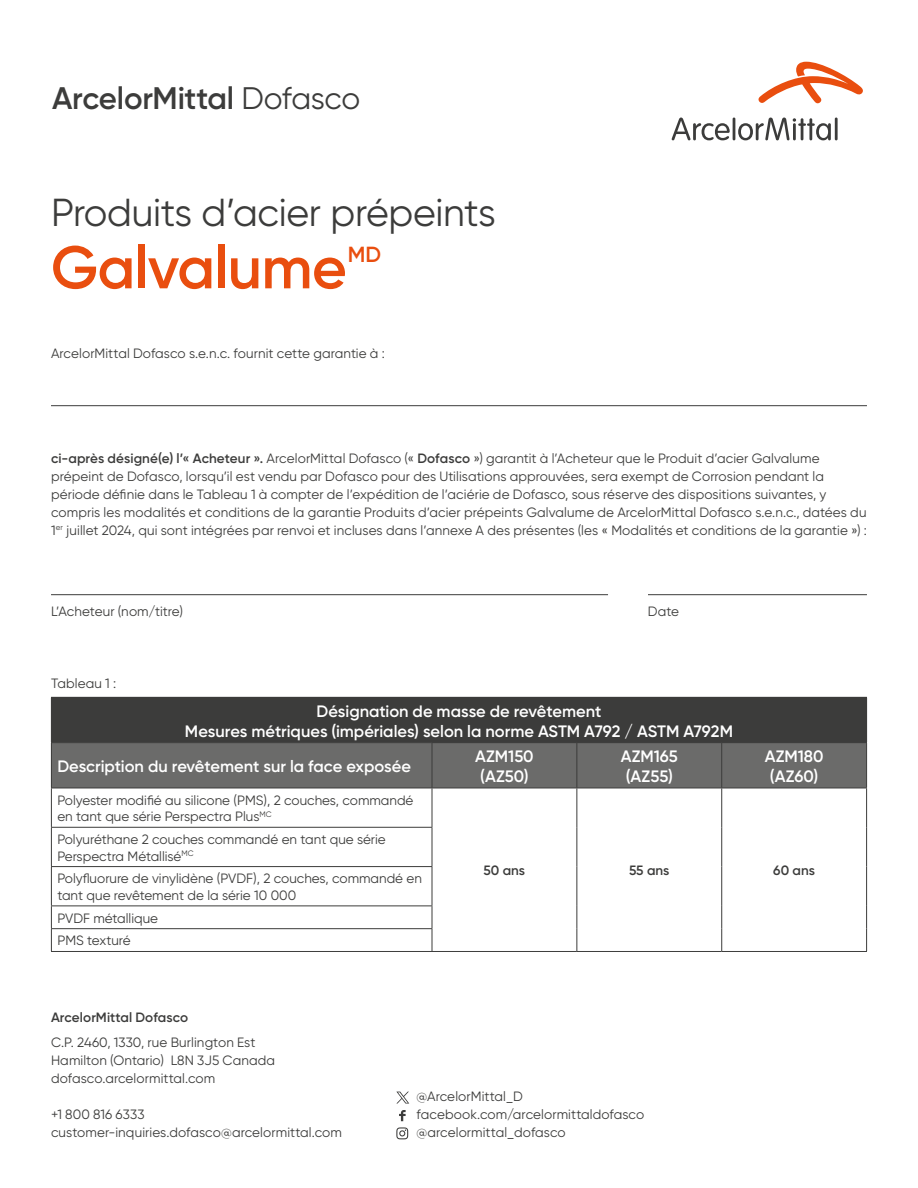
<style>
.page{position:relative;width:918px;height:1188px;background:#fff}
.page>*{position:absolute;margin:0;border:0;box-sizing:border-box;transform-origin:0 0}
.t1{font:600 60px "Gilroy";letter-spacing:-.01em;color:#e94e0f}
.t2{font:39px "Gilroy";letter-spacing:-.01em;color:#3c3c3b}
.t3{font:600 31.2px "Gilroy";letter-spacing:-.005em;color:#3c3c3b}
.t4{font:600 21.9px "Gilroy";color:#e94e0f}
.t5{font:600 16.5px/20.1px "Gilroy";color:#fff;text-align:center}
.t6{font:13.5px/18px "Gilroy";letter-spacing:.005em;color:#3c3c3b}
.t7{font:600 13.5px "Gilroy";color:#3c3c3b}
.s1{font-weight:400}
.s2{font-weight:600}
</style>
<div class="page">
<svg style="left:759px;top:62px;width:104px;height:41px"></svg>
<hr style="left:733px;top:118px;width:2px;height:22px;background:#3c3c3b">
<svg style="left:672px;top:118px;width:58px;height:22px"></svg>
<hr style="left:835px;top:118px;width:3px;height:22px;background:#3c3c3b">
<svg style="left:738px;top:118px;width:93px;height:22px"></svg>
<div style="left:51px;top:697px;width:816px;height:46px;background:#3c3c3b"></div>
<div style="left:51px;top:743px;width:381px;height:45px;background:#6b6b6a"></div>
<div style="left:433px;top:743px;width:433px;height:45px;background:#6b6b6a"></div>
<svg style="left:432px;top:789px;width:291px;height:162px"></svg>
<hr style="left:432px;top:788px;width:1px;height:39px;background:#3c3c3b">
<hr style="left:576px;top:788px;width:1px;height:39px;background:#3c3c3b">
<hr style="left:721px;top:788px;width:1px;height:39px;background:#3c3c3b">
<hr style="left:866px;top:788px;width:1px;height:39px;background:#3c3c3b">
<hr style="left:432px;top:828px;width:1px;height:38px;background:#3c3c3b">
<hr style="left:576px;top:827px;width:1px;height:40px;background:#3c3c3b">
<hr style="left:721px;top:827px;width:1px;height:40px;background:#3c3c3b">
<hr style="left:866px;top:827px;width:1px;height:40px;background:#3c3c3b">
<hr style="left:432px;top:867px;width:1px;height:39px;background:#3c3c3b">
<hr style="left:576px;top:867px;width:1px;height:39px;background:#3c3c3b">
<hr style="left:721px;top:867px;width:1px;height:39px;background:#3c3c3b">
<hr style="left:866px;top:867px;width:1px;height:39px;background:#3c3c3b">
<svg style="left:432px;top:906px;width:1px;height:45px"></svg>
<svg style="left:576px;top:906px;width:1px;height:45px"></svg>
<svg style="left:721px;top:906px;width:1px;height:45px"></svg>
<svg style="left:866px;top:906px;width:1px;height:45px"></svg>
<hr style="left:432px;top:951px;width:145px;height:1px;background:#3c3c3b">
<hr style="left:577px;top:951px;width:145px;height:1px;background:#3c3c3b">
<hr style="left:722px;top:951px;width:145px;height:1px;background:#3c3c3b">
<hr style="left:51px;top:788px;width:381px;height:1px;background:#3c3c3b">
<hr style="left:51px;top:788px;width:1px;height:39px;background:#3c3c3b">
<hr style="left:51px;top:827px;width:381px;height:1px;background:#3c3c3b">
<hr style="left:51px;top:828px;width:1px;height:38px;background:#3c3c3b">
<hr style="left:51px;top:866px;width:381px;height:1px;background:#3c3c3b">
<hr style="left:51px;top:743px;width:1px;height:45px;background:#3c3c3b">
<hr style="left:51px;top:867px;width:1px;height:39px;background:#3c3c3b">
<hr style="left:51px;top:906px;width:381px;height:1px;background:#3c3c3b">
<hr style="left:51px;top:928px;width:381px;height:1px;background:#3c3c3b">
<svg style="left:51px;top:906px;width:1px;height:45px"></svg>
<hr style="left:51px;top:951px;width:381px;height:1px;background:#3c3c3b">
<hr style="left:432px;top:743px;width:1px;height:45px;background:#3c3c3b">
<hr style="left:576px;top:743px;width:1px;height:45px;background:#3c3c3b">
<hr style="left:721px;top:743px;width:1px;height:45px;background:#3c3c3b">
<hr style="left:866px;top:743px;width:1px;height:45px;background:#3c3c3b">
<hr style="left:577px;top:788px;width:145px;height:1px;background:#3c3c3b">
<hr style="left:432px;top:788px;width:145px;height:1px;background:#3c3c3b">
<hr style="left:722px;top:788px;width:145px;height:1px;background:#3c3c3b">
<hr style="left:51px;top:405px;width:816px;height:1px;background:#3c3c3b">
<hr style="left:51px;top:594px;width:557px;height:1px;background:#3c3c3b">
<hr style="left:648px;top:594px;width:219px;height:1px;background:#3c3c3b">
<svg style="left:399px;top:1110px;width:7px;height:11px"></svg>
<svg style="left:396px;top:1127px;width:12px;height:12px"></svg>
<svg style="left:396px;top:1092px;width:13px;height:12px"></svg>
<h3 class="t3" style="left:52px;top:79px;width:310px">ArcelorMittal <span class="s1">Dofasco</span></h3>
<h2 class="t2" style="left:51px;top:189px;width:446px">Produits d’acier prépeints</h2>
<h1 class="t1" style="left:51px;top:230px;width:297px">Galvalume</h1>
<h3 class="t4" style="left:348px;top:241px;width:35px">MD</h3>
<p class="t6" style="left:51px;top:344px;width:335px">ArcelorMittal Dofasco s.e.n.c. fournit cette garantie à :</p>
<p class="t6" style="left:51px;top:449px;width:818px"><span class="s2">ci-après désigné(e) l’« Acheteur ».</span> ArcelorMittal Dofasco (« <span class="s2">Dofasco</span> ») garantit à l’Acheteur que le Produit d’acier Galvalume prépeint de Dofasco, lorsqu’il est vendu par Dofasco pour des Utilisations approuvées, sera exempt de Corrosion pendant la période définie dans le Tableau 1 à compter de l’expédition de l’aciérie de Dofasco, sous réserve des dispositions suivantes, y compris les modalités et conditions de la garantie Produits d’acier prépeints Galvalume de ArcelorMittal Dofasco s.e.n.c., datées du 1<sup>er</sup> juillet 2024, qui sont intégrées par renvoi et incluses dans l’annexe A des présentes (les « Modalités et conditions de la garantie ») :</p>
<p class="t6" style="left:51px;top:602px;width:134px">L’Acheteur (nom/titre)</p>
<p class="t6" style="left:51px;top:674px;width:67px">Tableau 1 :</p>
<p class="t6" style="left:648px;top:602px;width:33px">Date</p>
<p class="t5" style="left:185px;top:701px;width:550px">Désignation de masse de revêtement<br>Mesures métriques (impériales) selon la norme ASTM A792 / ASTM A792M</p>
<p class="t5" style="left:57px;top:756px;width:355px">Description du revêtement sur la face exposée</p>
<p class="t5" style="left:475px;top:746px;width:60px">AZM150 (AZ50)</p>
<p class="t5" style="left:621px;top:746px;width:59px">AZM165 (AZ55)</p>
<p class="t5" style="left:765px;top:746px;width:60px">AZM180 (AZ60)</p>
<p class="t6" style="left:57px;top:792px;width:358px;line-height:16.5px">Polyester modifié au silicone (PMS), 2 couches, commandé en tant que série Perspectra Plus<sup>MC</sup></p>
<p class="t6" style="left:57px;top:831px;width:330px;line-height:16.5px">Polyuréthane 2 couches commandé en tant que série<br>Perspectra Métallisé<sup>MC</sup></p>
<p class="t6" style="left:57px;top:870px;width:366px;line-height:16.5px">Polyfluorure de vinylidène (PVDF), 2 couches, commandé en tant que revêtement de la série 10 000</p>
<p class="t6" style="left:57px;top:906px;width:102px;line-height:22.8px">PVDF métallique<br>PMS texturé</p>
<p class="t7" style="left:484px;top:862px;width:43px">50 ans</p>
<p class="t7" style="left:629px;top:862px;width:42px">55 ans</p>
<p class="t7" style="left:773px;top:862px;width:43px">60 ans</p>
<p class="t7" style="left:51px;top:1009px;width:139px">ArcelorMittal Dofasco</p>
<p class="t6" style="left:51px;top:1033px;width:226px">C.P. 2460, 1330, rue Burlington Est<br>Hamilton (Ontario) L8N 3J5 Canada dofasco.arcelormittal.com</p>
<p class="t6" style="left:51px;top:1105px;width:292px">+1 800 816 6333 customer-inquiries.dofasco@arcelormittal.com</p>
<p class="t6" style="left:417px;top:1087px;width:229px">@ArcelorMittal_D facebook.com/arcelormittaldofasco @arcelormittal_dofasco</p>
</div>
